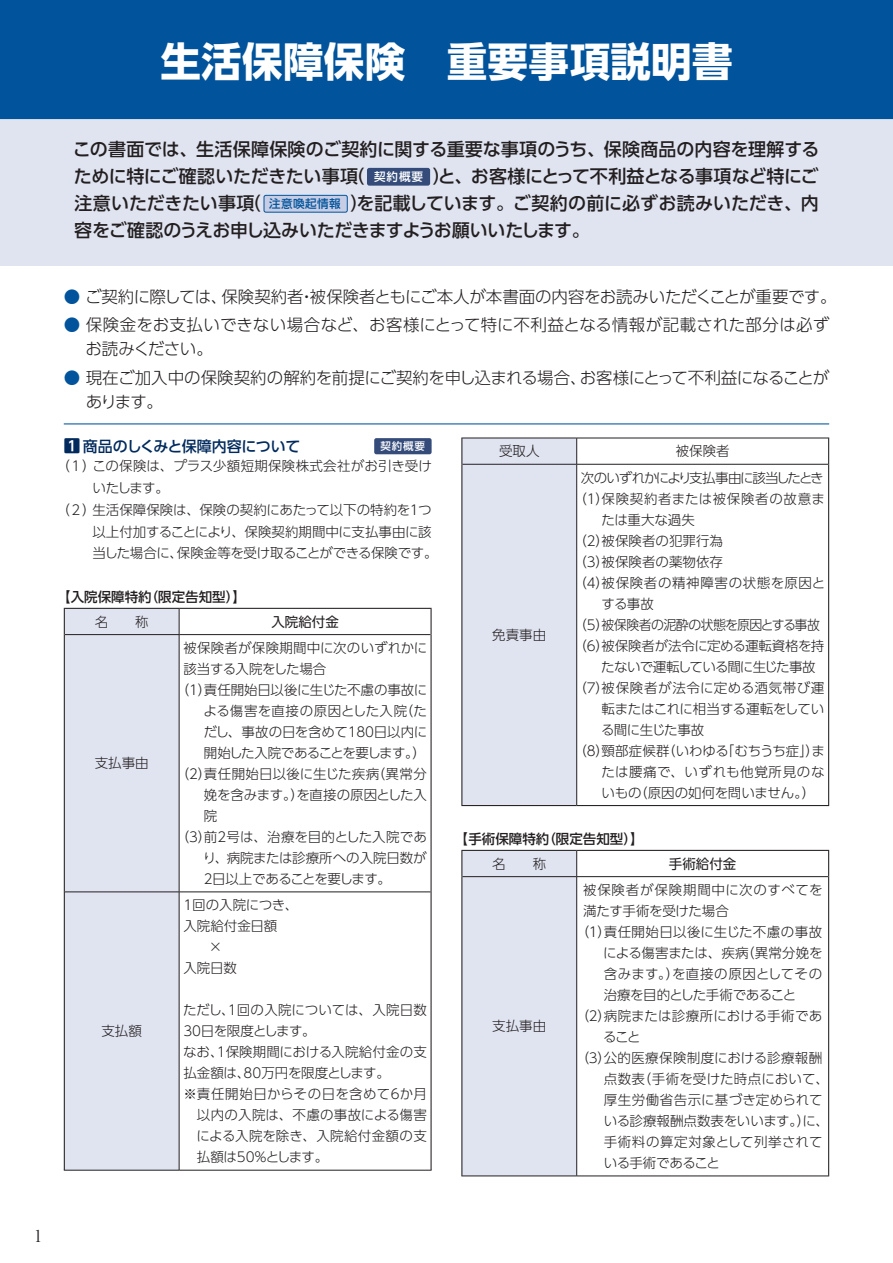
<style>
.page{position:relative;width:893px;height:1263px;background:#fff}
.page>*{position:absolute;margin:0;border:0;box-sizing:border-box;transform-origin:0 0}
.t1{font:700 40.5px "UD Shin Go Pr 6 N";letter-spacing:.01em;color:#fff}
.t2{font:18.6px "Baskerville";color:#231f20}
.t3{font:500 18px/27px "UD Shin Go Pr 6 N";letter-spacing:-.015em;color:#231f20;text-align:justify}
.t4{font:300 16.5px/24px "UD Shin Go Pr 6 N";letter-spacing:-.005em;color:#231f20}
.t5{font:300 16.5px/24px "UD Shin Go Pr 6 N";letter-spacing:-.03em;color:#231f20}
.t6{font:500 15px "UD Shin Go Pr 6 N";letter-spacing:-.02em;color:#002a5d}
.t7{font:300 13.5px/21px "UD Shin Go Pr 6 N";color:#231f20}
.t8{font:300 13.5px "UD Shin Go Pr 6 N";letter-spacing:.02em;color:#231f20}
.t9{font:300 13.5px "UD Shin Go Pr 6 N";letter-spacing:-.03em;color:#231f20}
.t10{font:300 13.5px "UD Shin Go Pr 6 N";letter-spacing:-.02em;color:#231f20}
.t11{font:300 13.5px "UD Shin Go Pr 6 N";letter-spacing:.025em;color:#231f20}
.t12{font:300 13.5px "UD Shin Go Pr 6 N";letter-spacing:.045em;color:#231f20}
.t13{font:300 13.5px "UD Shin Go Pr 6 N";letter-spacing:.05em;color:#231f20}
.t14{font:300 13.5px "UD Shin Go Pr 6 N";letter-spacing:-.045em;color:#231f20}
.t15{font:500 13.5px "UD Shin Go Pr 6 N";color:#231f20}
.t16{font:300 13.5px "UD Shin Go Pr 6 N";letter-spacing:-.025em;color:#231f20}
.t17{font:300 13.5px "UD Shin Go Pr 6 N";letter-spacing:-.1em;color:#231f20}
.t18{font:300 13.5px "UD Shin Go Pr 6 N";letter-spacing:.035em;color:#231f20}
.t19{font:300 13.5px "UD Shin Go Pr 6 N";letter-spacing:-.06em;color:#231f20}
.t20{font:300 13.5px "UD Shin Go Pr 6 N";letter-spacing:-.055em;color:#231f20}
.t21{font:300 13.5px "UD Shin Go Pr 6 N";letter-spacing:.055em;color:#231f20}
.t22{font:300 13.5px "UD Shin Go Pr 6 N";letter-spacing:.03em;color:#231f20}
.t23{font:300 13.5px "UD Shin Go Pr 6 N";letter-spacing:-.05em;color:#231f20}
.t24{font:13.5px "UD Shin Go Pr 6 N";color:#231f20}
.t25{font:300 13.5px "UD Shin Go Pr 6 N";letter-spacing:-.04em;color:#231f20}
.t26{font:300 13.5px "UD Shin Go Pr 6 N";letter-spacing:-.035em;color:#231f20}
.t27{font:500 10.5px "UD Shin Go Pr 6 N";color:#fff}
.s1{font-size:11.55px;color:#fff}
.s2{font-size:11.55px;color:#01549c}
.s3{color:#01549c}
.s4{font-family:"UD Shin Go Pr 6 N De";font-weight:700;font-size:16.5px}
</style>
<div class="page">
<div style="left:374px;top:438px;width:58px;height:16px;background:#354c7a;border-radius:2px"></div>
<div style="left:65px;top:609px;width:114px;height:561px;background:#e0e4f1"></div>
<hr style="left:64px;top:608px;width:115px;height:1px;background:#231f20">
<svg style="left:64px;top:609px;width:1px;height:26px"></svg>
<hr style="left:179px;top:608px;width:253px;height:1px;background:#231f20">
<svg style="left:431px;top:609px;width:1px;height:26px"></svg>
<hr style="left:64px;top:635px;width:1px;height:257px;background:#231f20">
<hr style="left:431px;top:635px;width:1px;height:257px;background:#231f20">
<hr style="left:64px;top:892px;width:1px;height:278px;background:#231f20">
<hr style="left:431px;top:892px;width:1px;height:278px;background:#231f20">
<svg style="left:179px;top:609px;width:1px;height:25px"></svg>
<hr style="left:179px;top:634px;width:252px;height:1px;background:#231f20">
<hr style="left:179px;top:635px;width:1px;height:257px;background:#231f20">
<hr style="left:179px;top:892px;width:252px;height:1px;background:#231f20">
<hr style="left:179px;top:892px;width:1px;height:278px;background:#231f20">
<hr style="left:179px;top:1170px;width:253px;height:1px;background:#231f20">
<hr style="left:65px;top:634px;width:114px;height:1px;background:#231f20">
<hr style="left:65px;top:892px;width:114px;height:1px;background:#231f20">
<hr style="left:64px;top:1170px;width:115px;height:1px;background:#231f20">
<svg style="left:828px;top:439px;width:1px;height:25px"></svg>
<hr style="left:828px;top:464px;width:1px;height:341px;background:#231f20">
<hr style="left:461px;top:805px;width:116px;height:1px;background:#231f20">
<hr style="left:577px;top:805px;width:252px;height:1px;background:#231f20">
<hr style="left:577px;top:438px;width:252px;height:1px;background:#231f20">
<div style="left:461px;top:439px;width:116px;height:366px;background:#e0e4f1"></div>
<hr style="left:577px;top:464px;width:251px;height:1px;background:#231f20">
<hr style="left:576px;top:464px;width:1px;height:341px;background:#231f20">
<hr style="left:461px;top:438px;width:116px;height:1px;background:#231f20">
<hr style="left:462px;top:464px;width:115px;height:1px;background:#231f20">
<hr style="left:577px;top:850px;width:252px;height:1px;background:#231f20">
<svg style="left:828px;top:851px;width:1px;height:26px"></svg>
<hr style="left:828px;top:877px;width:1px;height:299px;background:#231f20">
<div style="left:461px;top:850px;width:116px;height:326px;background:#e0e4f1"></div>
<hr style="left:577px;top:876px;width:251px;height:1px;background:#231f20">
<hr style="left:576px;top:877px;width:1px;height:299px;background:#231f20">
<hr style="left:577px;top:1176px;width:252px;height:1px;background:#231f20">
<hr style="left:462px;top:876px;width:115px;height:1px;background:#231f20">
<hr style="left:461px;top:1176px;width:116px;height:1px;background:#231f20">
<hr style="left:64px;top:423px;width:765px;height:1px;background:#01549c">
<div style="left:0;top:0;width:893px;height:265px;background:#e0e4f1"></div>
<div style="left:0;top:0;width:893px;height:119px;background:#01549c"></div>
<div style="left:367px;top:168px;width:63px;height:18px;background:#354c7a;border-radius:2px"></div>
<div style="left:264px;top:195px;width:83px;height:17px;background:#c7cde4;border-radius:2px"></div>
<div style="left:264px;top:195px;width:84px;height:18px;border:1px solid #01549c;border-radius:2px"></div>
<h1 class="t1" style="left:160px;top:29px;width:574px">生活保障保険　重要事項説明書</h1>
<h3 class="t3" style="left:73px;top:136px;width:748px">この書面では、生活保障保険のご契約に関する重要な事項のうち、保険商品の内容を理解するために特にご確認いただきたい事項（ <span class="s1">契約概要</span> ）と、お客様にとって不利益となる事項など特にご注意いただきたい事項（ <span class="s2">注意喚起情報</span> ）を記載しています。ご契約の前に必ずお読みいただき、内容をご確認のうえお申し込みいただきますようお願いいたします。</h3>
<p class="t4" style="left:64px;top:284px;width:774px"><span class="s3">●</span> ご契約に際しては、保険契約者・被保険者ともにご本人が本書面の内容をお読みいただくことが重要です。</p>
<p class="t4" style="left:86px;top:312px;width:745px;text-indent:-22px"><span class="s3">●</span> 保険金をお支払いできない場合など、お客様にとって特に不利益となる情報が記載された部分は必ずお読みください。</p>
<p class="t5" style="left:86px;top:365px;width:745px;text-indent:-22px"><span class="s3">●</span> 現在ご加入中の保険契約の解約を前提にご契約を申し込まれる場合、お客様にとって不利益になることがあります。</p>
<p class="t6" style="left:64px;top:434px;width:238px"><span class="s4">1</span> 商品のしくみと保障内容について</p>
<p class="t27" style="left:381px;top:438px;width:46px">契約概要</p>
<p class="t8" style="left:56px;top:455px;width:377px">（1）この保険は、プラス少額短期保険株式会社がお引き受け</p>
<p class="t7" style="left:92px;top:477px;width:78px">いたします。</p>
<p class="t7" style="left:56px;top:499px;width:377px">（2）生活保障保険は、保険の契約にあたって以下の特約を１つ</p>
<p class="t7" style="left:92px;top:521px;width:341px">以上付加することにより、保険契約期間中に支払事由に該</p>
<p class="t9" style="left:92px;top:542px;width:347px">当した場合に、保険金等を受け取ることができる保険です。</p>
<p class="t15" style="left:57px;top:586px;width:190px">【入院保障特約（限定告知型）】</p>
<p class="t7" style="left:95px;top:610px;width:55px">名　　称</p>
<p class="t24" style="left:271px;top:610px;width:69px">入院給付金</p>
<p class="t7" style="left:95px;top:752px;width:55px">支払事由</p>
<p class="t7" style="left:101px;top:1020px;width:42px">支払額</p>
<p class="t7" style="left:183px;top:637px;width:245px">被保険者が保険期間中に次のいずれかに</p>
<p class="t16" style="left:183px;top:658px;width:144px">該当する入院をした場合</p>
<p class="t7" style="left:176px;top:679px;width:253px">（１）責任開始日以後に生じた不慮の事故に</p>
<p class="t8" style="left:203px;top:700px;width:225px">よる傷害を直接の原因とした入院（た</p>
<p class="t7" style="left:204px;top:721px;width:225px">だし、事故の日を含めて180日以内に</p>
<p class="t19" style="left:204px;top:742px;width:223px">開始した入院であることを要します。）</p>
<p class="t7" style="left:176px;top:763px;width:252px">（２）責任開始日以後に生じた疾病（異常分</p>
<p class="t16" style="left:204px;top:784px;width:224px">娩を含みます。）を直接の原因とした入</p>
<p class="t7" style="left:204px;top:805px;width:15px">院</p>
<p class="t7" style="left:176px;top:826px;width:252px">（３）前２号は、治療を目的とした入院であ</p>
<p class="t7" style="left:203px;top:847px;width:226px">り、病院または診療所への入院日数が</p>
<p class="t23" style="left:201px;top:868px;width:191px">２日以上であることを要します。</p>
<p class="t7" style="left:183px;top:894px;width:116px">1回の入院につき、入院給付金日額</p>
<p class="t7" style="left:183px;top:957px;width:55px">入院日数</p>
<p class="t7" style="left:183px;top:999px;width:245px">ただし、1回の入院については、入院日数</p>
<p class="t14" style="left:183px;top:1020px;width:134px">30日を限度とします。</p>
<p class="t7" style="left:183px;top:1041px;width:245px">なお、1保険期間における入院給付金の支</p>
<p class="t10" style="left:183px;top:1062px;width:208px">払金額は、80万円を限度とします。</p>
<p class="t11" style="left:183px;top:1083px;width:245px">※責任開始日からその日を含めて６か月</p>
<p class="t8" style="left:197px;top:1104px;width:231px">以内の入院は、不慮の事故による傷害</p>
<p class="t11" style="left:196px;top:1125px;width:232px">による入院を除き、入院給付金額の支</p>
<p class="t10" style="left:197px;top:1146px;width:133px">払額は50％とします。</p>
<p class="t7" style="left:499px;top:440px;width:42px">受取人</p>
<p class="t7" style="left:676px;top:440px;width:55px">被保険者</p>
<p class="t17" style="left:581px;top:466px;width:244px">次のいずれかにより支払事由に該当したとき</p>
<p class="t13" style="left:574px;top:487px;width:253px">（１）保険契約者または被保険者の故意ま</p>
<p class="t7" style="left:601px;top:508px;width:95px">たは重大な過失</p>
<p class="t7" style="left:574px;top:529px;width:151px">（２）被保険者の犯罪行為</p>
<p class="t7" style="left:574px;top:550px;width:151px">（３）被保険者の薬物依存</p>
<p class="t12" style="left:574px;top:571px;width:253px">（４）被保険者の精神障害の状態を原因と</p>
<p class="t7" style="left:601px;top:592px;width:54px">する事故</p>
<p class="t14" style="left:574px;top:613px;width:248px">（５）被保険者の泥酔の状態を原因とする事故</p>
<p class="t7" style="left:574px;top:634px;width:252px">（６）被保険者が法令に定める運転資格を持</p>
<p class="t20" style="left:601px;top:655px;width:216px">たないで運転している間に生じた事故</p>
<p class="t13" style="left:574px;top:676px;width:252px">（７）被保険者が法令に定める酒気帯び運</p>
<p class="t9" style="left:602px;top:697px;width:224px">転またはこれに相当する運転をしてい</p>
<p class="t26" style="left:601px;top:718px;width:105px">る間に生じた事故</p>
<p class="t7" style="left:574px;top:739px;width:253px">（８）頸部症候群（いわゆる「むちうち症」）ま</p>
<p class="t12" style="left:601px;top:760px;width:225px">たは腰痛で、いずれも他覚所見のな</p>
<p class="t7" style="left:602px;top:781px;width:215px">いもの（原因の如何を問いません。）</p>
<p class="t15" style="left:455px;top:828px;width:190px">【手術保障特約（限定告知型）】</p>
<p class="t7" style="left:492px;top:852px;width:55px">名　　称</p>
<p class="t24" style="left:669px;top:852px;width:69px">手術給付金</p>
<p class="t7" style="left:492px;top:624px;width:55px">免責事由</p>
<p class="t7" style="left:492px;top:1015px;width:55px">支払事由</p>
<p class="t21" style="left:583px;top:879px;width:241px">被保険者が保険期間中に次のすべてを</p>
<p class="t10" style="left:583px;top:900px;width:147px">満たす手術を受けた場合</p>
<p class="t18" style="left:576px;top:921px;width:248px">（１）責任開始日以後に生じた不慮の事故</p>
<p class="t10" style="left:603px;top:942px;width:221px">による傷害または、疾病（異常分娩を</p>
<p class="t22" style="left:604px;top:963px;width:220px">含みます。）を直接の原因としてその</p>
<p class="t9" style="left:604px;top:984px;width:194px">治療を目的とした手術であること</p>
<p class="t7" style="left:576px;top:1005px;width:248px">（２）病院または診療所における手術であ</p>
<p class="t7" style="left:603px;top:1026px;width:39px">ること</p>
<p class="t11" style="left:576px;top:1047px;width:248px">（３）公的医療保険制度における診療報酬</p>
<p class="t7" style="left:604px;top:1068px;width:227px">点数表（手術を受けた時点において、</p>
<p class="t8" style="left:604px;top:1089px;width:220px">厚生労働省告示に基づき定められて</p>
<p class="t7" style="left:604px;top:1110px;width:227px">いる診療報酬点数表をいいます。）に、</p>
<p class="t12" style="left:604px;top:1131px;width:220px">手術料の算定対象として列挙されて</p>
<p class="t25" style="left:604px;top:1152px;width:118px">いる手術であること</p>
<h2 class="t2" style="left:34px;top:1224px;width:11px">1</h2>
</div>
